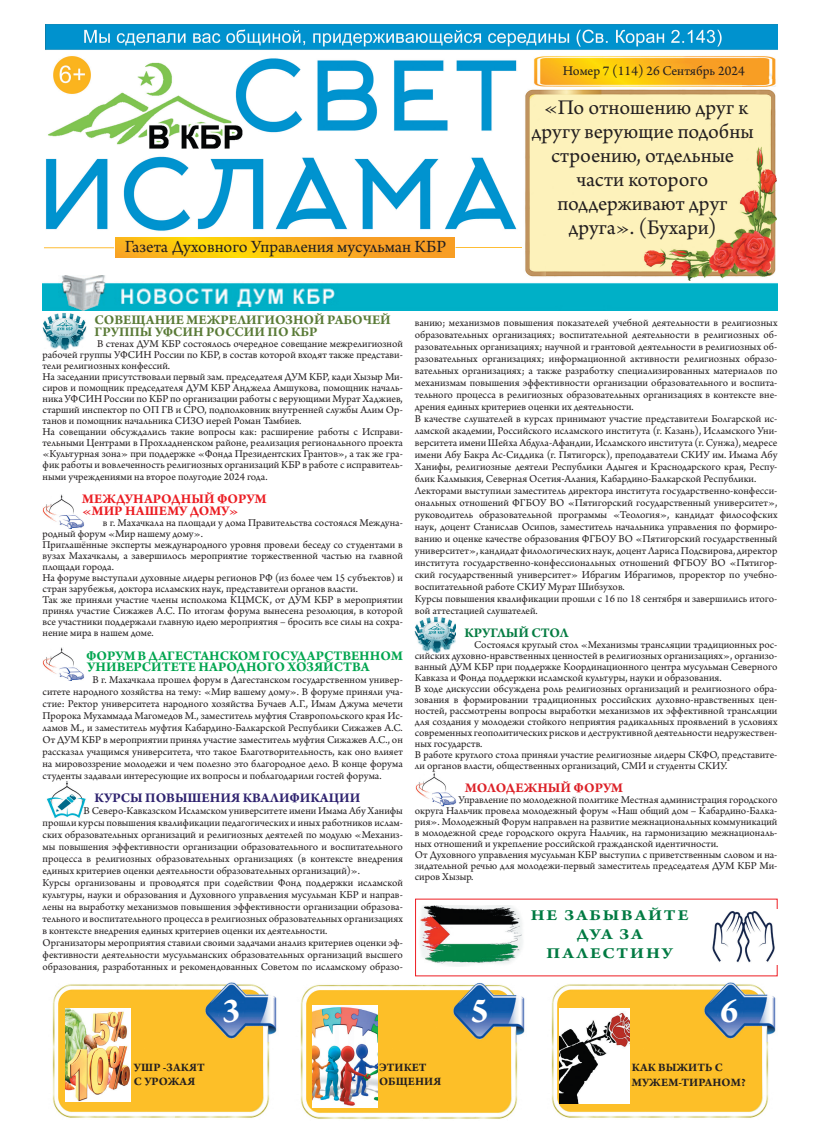
<style>
.page{position:relative;width:820px;height:1134px;background:#fff}
.page>*{position:absolute;margin:0;border:0;box-sizing:border-box;transform-origin:0 0}
.t1{font:700 36px "Arno Pro";color:#fff}
.t2{font:22px/24px "Arno Pro";color:#231f20;text-align:center}
.t3{font:18px "Arno Pro";color:#231f20}
.t4{font:700 16px/19px "Arno Pro";letter-spacing:.1em;color:#017a42;text-align:center;scale:1.15 1}
.t5{font:700 14px/11.5px "Arno Pro";color:#00a54f}
.t6{font:700 14px/11.5px "Arno Pro";color:#5a7b37}
.t7{font:700 14px/11.5px "Arno Pro";color:#eb1d23}
.t8{font:700 14px "Arno Pro";color:#2e226f}
.t9{font:14px "Arno Pro";color:#231f20}
.t10{font:700 14px "Arno Pro";color:#dc2027}
.t11{font:700 14px "Arno Pro";letter-spacing:-.005em;color:#057c42}
.t12{font:700 12px/14.4px "Arno Pro";letter-spacing:.01em;color:#231f20}
.t13{font:11px/12px "Arno Pro";color:#231f20}
</style>
<div class="page">
<img style="left:43px;top:495px;width:41px;height:33px">
<img style="left:42px;top:275px;width:734px;height:36px">
<img style="left:116px;top:237px;width:338px;height:21px">
<img style="left:45px;top:24px;width:732px;height:207px">
<img style="left:52px;top:982px;width:225px;height:136px">
<img style="left:551px;top:982px;width:225px;height:136px">
<img style="left:300px;top:982px;width:225px;height:137px">
<hr style="left:44px;top:247px;width:70px;height:1px;background:#febd35">
<hr style="left:455px;top:247px;width:70px;height:1px;background:#febd35">
<img style="left:522px;top:88px;width:254px;height:193px">
<img style="left:414px;top:617px;width:41px;height:36px">
<img style="left:43px;top:313px;width:44px;height:36px">
<img style="left:47px;top:781px;width:39px;height:37px">
<img style="left:415px;top:772px;width:41px;height:34px">
<img style="left:43px;top:647px;width:41px;height:34px">
<img style="left:712px;top:909px;width:65px;height:55px">
<img style="left:420px;top:905px;width:103px;height:62px">
<img style="left:66px;top:1008px;width:65px;height:94px">
<img style="left:559px;top:1008px;width:70px;height:95px">
<img style="left:313px;top:1005px;width:64px;height:102px">
<h3 class="t3" style="left:125px;top:236px;width:323px">Газета Духовного Управления мусульман КБР</h3>
<p class="t9" style="left:562px;top:63px;width:183px">Номер 7 (114) 26 Сентябрь 2024</p>
<h2 class="t2" style="left:531px;top:97px;width:224px">«По отношению друг к другу верующие подобны строению, отдельные части которого поддерживают друг друга». (Бухари)</h2>
<p class="t6" style="left:95px;top:315px;width:297px">СОВЕЩАНИЕ МЕЖРЕЛИГИОЗНОЙ РАБОЧЕЙ<br>ГРУППЫ УФСИН РОССИИ ПО КБР</p>
<p class="t13" style="left:43px;top:338px;width:362px;line-height:11px;text-indent:54px">В стенах ДУМ КБР состоялось очередное совещание межрелигиозной рабочей группы УФСИН России по КБР, в состав которой входят также представи&shy;тели религиозных конфессий.<br>На заседании присутствовали первый зам. председателя ДУМ КБР, кади Хызыр Ми&shy;сиров и помощник председателя ДУМ КБР Анджела Амшукова, помощник началь&shy;ника УФСИН России по КБР по организации работы с верующими Мурат Хаджиев, старший инспектор по ОП ГВ и СРО, подполковник внутренней службы Алим Ор&shy;танов и помощник начальника СИЗО иерей Роман Тамбиев.<br>На совещании обсуждались такие вопросы как: расширение работы с Исправи&shy;тельными Центрами в Прохладненском районе, реализация регионального проекта «Культурная зона» при поддержке «Фонда Президентских Грантов», а так же гра&shy;фик работы и вовлеченность религиозных организаций КБР в работе с исправитель-</p>
<p class="t13" style="left:43px;top:471px;width:226px">ными учреждениями на второе полугодие 2024 года.</p>
<p class="t7" style="left:82px;top:494px;width:186px">МЕЖДУНАРОДНЫЙ ФОРУМ «МИР НАШЕМУ ДОМУ»</p>
<p class="t13" style="left:43px;top:518px;width:362px;line-height:11px;text-indent:60px">в г. Махачкала на площади у дома Правительства состоялся Междуна&shy;родный форум «Мир нашему дому».<br>Приглашённые эксперты международного уровня провели беседу со студентами в вузах Махачкалы, а завершилось мероприятие торжественной частью на главной площади города.<br>На форуме выступали духовные лидеры регионов РФ (из более чем 15 субъектов) и стран зарубежья, доктора исламских наук, представители органов власти.<br>Так же приняли участие члены исполкома КЦМСК, от ДУМ КБР в мероприятии принял участие Сижажев А.С. По итогам форума вынесена резолюция, в которой все участники поддержали главную идею мероприятия – бросить все силы на сохра&shy;нение мира в нашем доме.</p>
<p class="t5" style="left:86px;top:650px;width:318px">ФОРУМ В ДАГЕСТАНСКОМ ГОСУДАРСТВЕННОМ<br>УНИВЕРСИТЕТЕ НАРОДНОГО ХОЗЯЙСТВА</p>
<p class="t13" style="left:43px;top:674px;width:362px;text-align:justify;text-indent:50px">В г. Махачкала прошел форум в Дагестанском государственном универ&shy;ситете народного хозяйства на тему: «Мир вашему дому». В форуме приняли уча&shy;стие: Ректор университета народного хозяйства Бучаев А.Г., Имам Джума мечети Пророка Мухаммада Магомедов М., заместитель муфтия Ставропольского края Ис&shy;ламов М., и заместитель муфтия Кабардино-Балкарской Республики Сижажев А.С.<br>От ДУМ КБР в мероприятии принял участие заместитель муфтия Сижажев А.С., он рассказал учащимся университета, что такое Благотворительность, как оно влияет на мировоззрение молодежи и чем полезно это благородное дело. В конце форума студенты задавали интересующие их вопросы и поблагодарили гостей форума.</p>
<p class="t8" style="left:95px;top:790px;width:267px">КУРСЫ ПОВЫШЕНИЯ КВАЛИФИКАЦИИ</p>
<p class="t13" style="left:43px;top:805px;width:362px;text-indent:41px">В Северо-Кавказском Исламском университете имени Имама Абу Ханифы прошли курсы повышения квалификации педагогических и иных работников ислам&shy;ских образовательных организаций и религиозных деятелей по модулю «Механиз&shy;мы повышения эффективности организации образовательного и воспитательного процесса в религиозных образовательных организациях (в контексте внедрения единых критериев оценки деятельности образовательных организаций)».<br>Курсы организованы и проводятся при содействии Фонд поддержки исламской культуры, науки и образования и Духовного управления мусульман КБР и направ&shy;лены на выработку механизмов повышения эффективности организации образова&shy;тельного и воспитательного процесса в религиозных образовательных организациях в контексте внедрения единых критериев оценки их деятельности.<br>Организаторы мероприятия ставили своими задачами анализ критериев оценки эф&shy;фективности деятельности мусульманских образовательных организаций высшего образования, разработанных и рекомендованных Советом по исламскому образо-</p>
<p class="t13" style="left:414px;top:317px;width:364px">ванию; механизмов повышения показателей учебной деятельности в религиозных образовательных организациях; воспитательной деятельности в религиозных об&shy;разовательных организациях; научной и грантовой деятельности в религиозных об&shy;разовательных организациях; информационной активности религиозных образо&shy;вательных организациях; а также разработку специализированных материалов по механизмам повышения эффективности организации образовательного и воспита&shy;тельного процесса в религиозных образовательных организациях в контексте вне&shy;дрения единых критериев оценки их деятельности.<br>В качестве слушателей в курсах принимают участие представители Болгарской ис&shy;ламской академии, Российского исламского института (г. Казань), Исламского Уни&shy;верситета имени Шейха Абдула-Афандии, Исламского института (г. Сунжа), медресе имени Абу Бакра Ас-Сиддика (г. Пятигорск), преподаватели СКИУ им. Имама Абу Ханифы, религиозные деятели Республики Адыгея и Краснодарского края, Респу&shy;блик Калмыкия, Северная Осетия-Алания, Кабардино-Балкарской Республики.<br>Лекторами выступили заместитель директора института государственно-конфесси&shy;ональных отношений ФГБОУ ВО «Пятигорский государственный университет», руководитель образовательной программы «Теология», кандидат философских наук, доцент Станислав Осипов, заместитель начальника управления по формиро&shy;ванию и оценке качестве образования ФГБОУ ВО «Пятигорский государственный университет», кандидат филологических наук, доцент Лариса Подсвирова, директор института государственно-конфессиональных отношений ФГБОУ ВО «Пятигор&shy;ский государственный университет» Ибрагим Ибрагимов, проректор по учебно&shy;воспитательной работе СКИУ Мурат Шибзухов.<br>Курсы повышения квалификации прошли с 16 по 18 сентября и завершились итого&shy;вой аттестацией слушателей.</p>
<p class="t11" style="left:464px;top:624px;width:106px">КРУГЛЫЙ СТОЛ</p>
<p class="t13" style="left:414px;top:640px;width:364px;line-height:11px;text-indent:59px">Состоялся круглый стол «Механизмы трансляции традиционных рос&shy;сийских духовно-нравственных ценностей в религиозных организациях», организо&shy;ванный ДУМ КБР при поддержке Координационного центра мусульман Северного Кавказа и Фонда поддержки исламской культуры, науки и образования.<br>В ходе дискуссии обсуждена роль религиозных организаций и религиозного обра&shy;зования в формировании традиционных российских духовно-нравственных цен&shy;ностей, рассмотрены вопросы выработки механизмов их эффективной трансляции для создания у молодежи стойкого неприятия радикальных проявлений в условиях современных геополитических рисков и деструктивной деятельности недружествен&shy;ных государств.<br>В работе круглого стола приняли участие религиозные лидеры СКФО, представите&shy;ли органов власти, общественных организаций, СМИ и студенты СКИУ.</p>
<p class="t10" style="left:465px;top:779px;width:159px">МОЛОДЕЖНЫЙ ФОРУМ</p>
<p class="t13" style="left:414px;top:795px;width:364px;line-height:11px;text-indent:43px">Управление по молодежной политике Местная администрация городского округа Нальчик провела молодежный форум «Наш общий дом – Кабардино-Балка&shy;рия». Молодежный Форум направлен на развитие межнациональных коммуникаций в молодежной среде городского округа Нальчик, на гармонизацию межнациональ&shy;ных отношений и укрепление российской гражданской идентичности.<br>От Духовного управления мусульман КБР выступил с приветственным словом и на&shy;зидательной речью для молодежи-первый заместитель председателя ДУМ КБР Ми&shy;сиров Хызыр.</p>
<h3 class="t4" style="left:530px;top:906px;width:138px">НЕ ЗАБЫВАЙТЕ<br>ДУА ЗА<br>ПАЛЕСТИНУ</h3>
<p class="t12" style="left:134px;top:1060px;width:72px">УШР -ЗАКЯТ<br>С УРОЖАЯ</p>
<h1 class="t1" style="left:222px;top:989px;width:20px">3</h1>
<h1 class="t1" style="left:470px;top:990px;width:20px">5</h1>
<h1 class="t1" style="left:719px;top:990px;width:20px">6</h1>
<p class="t12" style="left:379px;top:1061px;width:64px">ЭТИКЕТ<br>ОБЩЕНИЯ</p>
<p class="t12" style="left:631px;top:1061px;width:115px">КАК ВЫЖИТЬ С<br>МУЖЕМ-ТИРАНОМ?</p>
</div>
